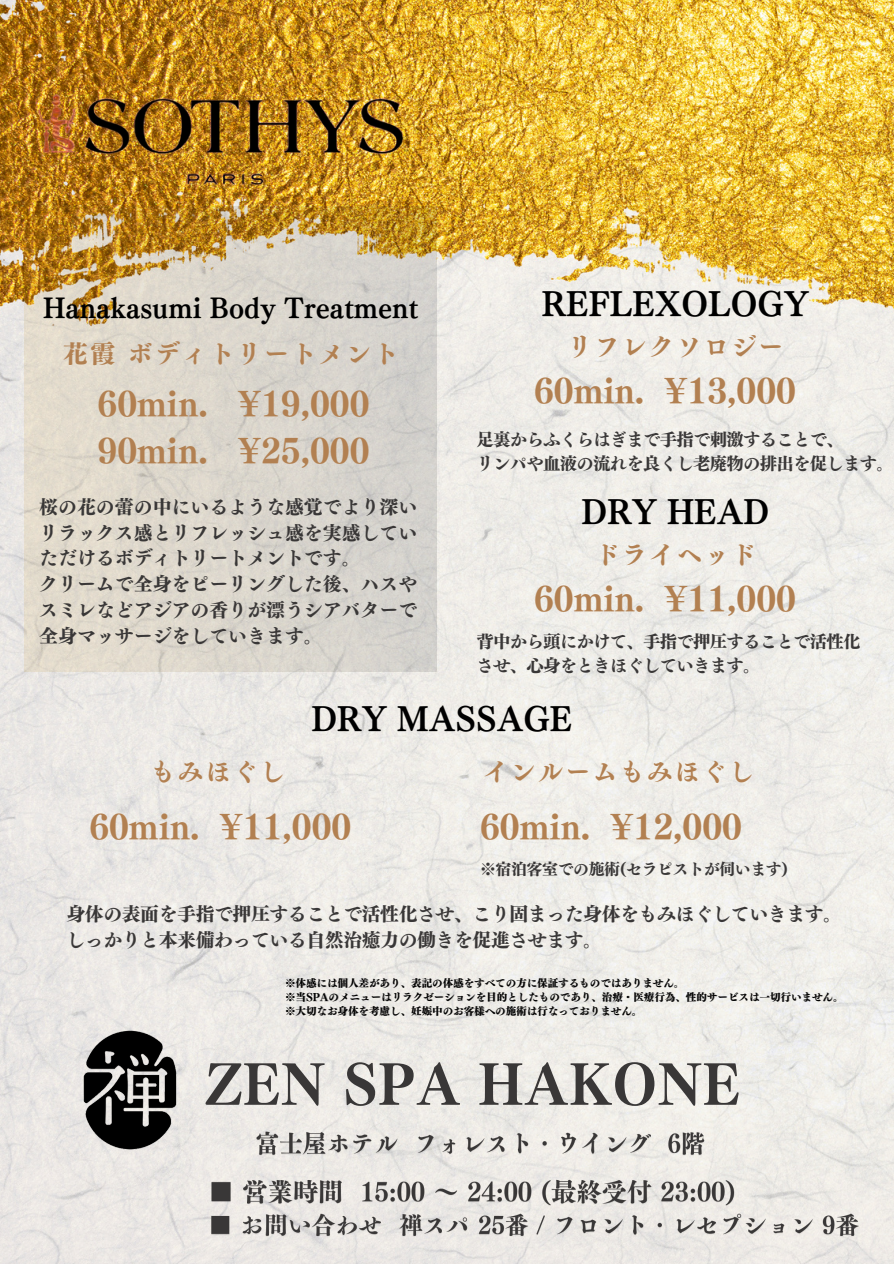
<style>
.page{position:relative;width:894px;height:1264px;background:#fff}
.page>*{position:absolute;margin:0;border:0;box-sizing:border-box;transform-origin:0 0}
.t1{font:800 53.7px "Canva Tsuku Min Pr 6 N";letter-spacing:.015em;color:#393737}
.t2{font:800 33px/46.2px "Canva Tsuku Min Pr 6 N";color:#b28051}
.t3{font:32.85px "Canva Telop Min Pro N E";color:#000}
.t4{font:27px "Canva Telop Min Pro N E";color:#000}
.t5{font:800 24.75px "Canva Tsuku Min Pr 6 N";letter-spacing:.1em;color:#b28051}
.t6{font:800 18.9px/25.8px "Canva Tsuku Min Pr 6 N";color:#393737;text-align:justify}
.t7{font:800 18.9px/25.8px "Canva Tsuku Min Pr 6 N";letter-spacing:-.025em;color:#393737}
.t8{font:800 17.4px/23.7px "Canva Tsuku Min Pr 6 N";letter-spacing:-.04em;color:#393737}
.t9{font:800 15.9px "Canva Tsuku Min Pr 6 N";letter-spacing:-.025em;color:#393737}
.t10{font:800 10.5px "Canva Tsuku Min Pr 6 N";color:#000}
.s1{color:rgb(57 55 55/.4)}
</style>
<div class="page">
<img style="left:0;top:0;width:893px;height:1263px">
<img style="left:76px;top:1022px;width:109px;height:134px">
<svg style="left:25px;top:206px;width:411px;height:465px;fill:#dad5cc"></svg>
<img style="left:25px;top:58px;width:396px;height:134px">
<img style="left:254px;top:1129px;width:453px;height:29px">
<img style="left:208px;top:1176px;width:653px;height:63px">
<h3 class="t4" style="left:43px;top:294px;width:376px">Hanakasumi Body Treatment</h3>
<h1 class="t5" style="left:63px;top:341px;width:336px">花霞ボディトリートメント</h1>
<h4 class="t2" style="left:98px;top:381px;width:273px">60min. ¥19,000<br>90min. ¥25,000</h4>
<h2 class="t3" style="left:541px;top:287px;width:269px">REFLEXOLOGY</h2>
<h3 class="t5" style="left:567px;top:334px;width:217px">リフレクソロジー</h3>
<h2 class="t2" style="left:534px;top:367px;width:263px">60min. ¥13,000</h2>
<h4 class="t8" style="left:476px;top:428px;width:369px">足裏からふくらはぎまで手指で刺激することで、</h4>
<h3 class="t8" style="left:476px;top:451px;width:419px">リンパや血液の流れを良くし老廃物の排出を促します。</h3>
<p class="t6" style="left:39px;top:493px;width:379px">桜の花の蕾の中にいるような感覚でより深いリラックス感とリフレッシュ感を実感していただけるボディトリートメントです。</p>
<p class="t6" style="left:39px;top:571px;width:379px">クリームで全身をピーリングした後、ハスやスミレなどアジアの香りが漂うシアバターで全身マッサージをしていきます。</p>
<p class="t3" style="left:581px;top:495px;width:189px">DRY HEAD</p>
<p class="t5" style="left:594px;top:542px;width:163px">ドライヘッド</p>
<p class="t2" style="left:534px;top:575px;width:263px">60min. ¥11,000</p>
<h2 class="t8" style="left:476px;top:629px;width:385px">背中から頭にかけて、手指で押圧することで活性化させ、心身をときほぐしていきます。</h2>
<h4 class="t3" style="left:311px;top:701px;width:262px">DRY MASSAGE</h4>
<h4 class="t5" style="left:151px;top:758px;width:135px">もみほぐし</h4>
<h3 class="t2" style="left:89px;top:803px;width:263px">60min. ¥11,000</h3>
<h3 class="t5" style="left:483px;top:758px;width:272px">インルームもみほぐし</h3>
<p class="t2" style="left:480px;top:803px;width:263px">60min. ¥12,000</p>
<p class="t9" style="left:480px;top:861px;width:309px">※宿泊客室での施術(セラピストが伺います)</p>
<p class="t7" style="left:66px;top:900px;width:777px">身体の表面を手指で押圧することで活性化させ、こり固まった身体をもみほぐしていきます。しっかりと本来備わっている自然治癒力の働きを促進させます。</p>
<p class="t10" style="left:285px;top:977px;width:401px">※体感には個<span class="s1">人</span>差があり、表記の体感をすべての<span class="s1">方</span>に保証するものではありません。</p>
<p class="t10" style="left:285px;top:991px;width:560px">※当SPAのメニューはリラクゼーションを<span class="s1">目</span>的としたものであり、治療・医療<span class="s1">行</span>為、性的サービスは<span class="s1">一</span>切<span class="s1">行</span>いません。</p>
<p class="t10" style="left:285px;top:1005px;width:359px">※<span class="s1">大</span>切なお<span class="s1">身</span>体を考慮し、妊娠中のお客様への施術は<span class="s1">行</span>なっておりません。</p>
<h4 class="t1" style="left:205px;top:1056px;width:536px">ZEN SPA HAKONE</h4>
</div>
